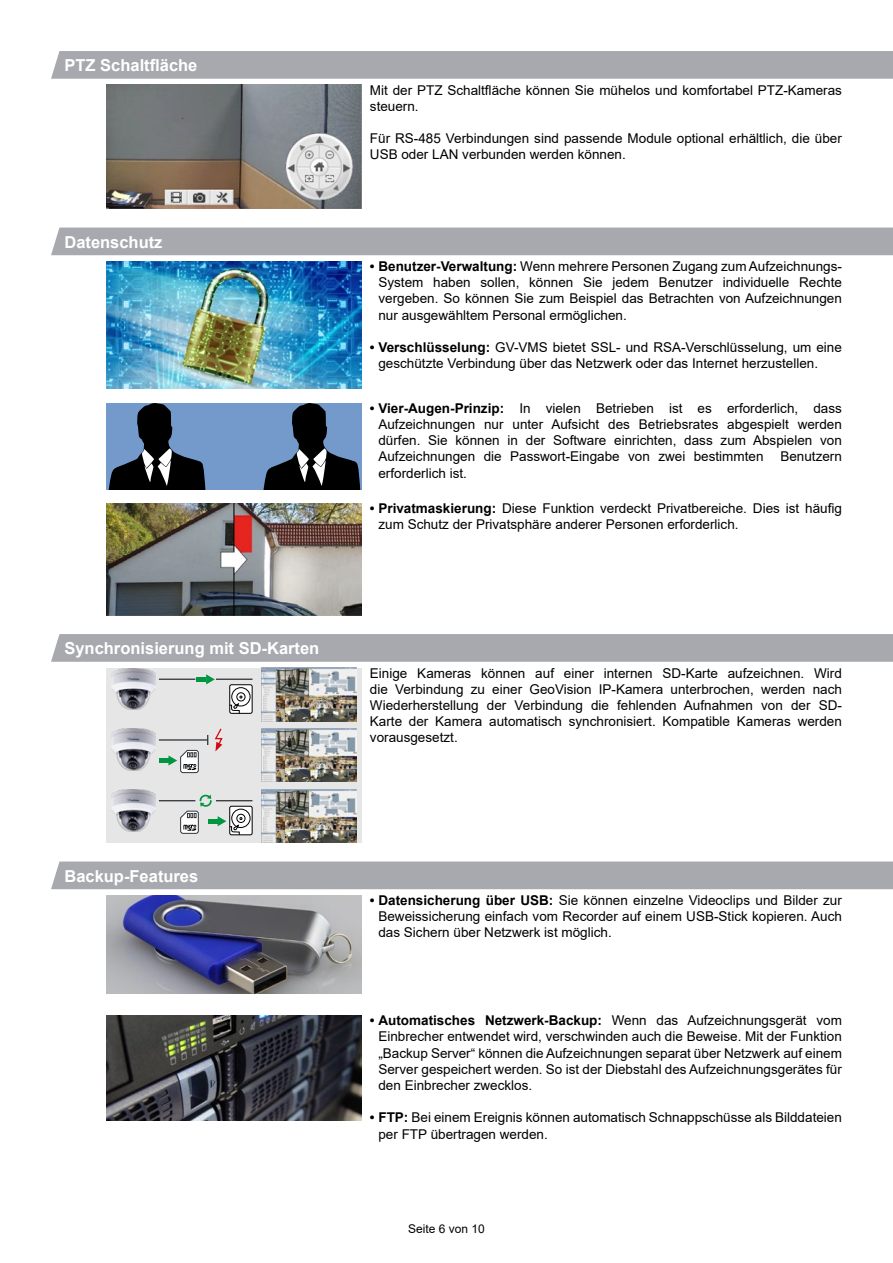
<style>
.page{position:relative;width:893px;height:1263px;background:#fff}
.page>*{position:absolute;margin:0;border:0;box-sizing:border-box;transform-origin:0 0}
.t1{font:700 16.5px "Arial";color:#fff}
.t2{font:13.5px/16.2px "Arial";color:#000}
.t3{font:12px "Arial";color:#000}
.s1{font-weight:700}
</style>
<div class="page">
<div style="left:51px;top:51px;width:842px;height:28px;background:#a8a9af"></div>
<img style="left:106px;top:85px;width:255px;height:124px">
<div style="left:51px;top:228px;width:842px;height:27px;background:#a8a9af"></div>
<img style="left:106px;top:261px;width:255px;height:128px">
<div style="left:106px;top:403px;width:255px;height:86px;background:#749acc"></div>
<svg style="left:108px;top:403px;width:98px;height:86px"></svg>
<svg style="left:263px;top:403px;width:98px;height:86px"></svg>
<img style="left:106px;top:503px;width:255px;height:112px">
<div style="left:51px;top:634px;width:842px;height:28px;background:#a8a9af"></div>
<div style="left:106px;top:668px;width:255px;height:175px;background:#e6e6e6"></div>
<div style="left:229px;top:806px;width:23px;height:29px;border:1px solid #000;border-radius:2px"></div>
<div style="left:230px;top:685px;width:22px;height:28px;background:#fff;border-radius:2px"></div>
<div style="left:229px;top:684px;width:23px;height:30px;border:1px solid #000;border-radius:2px"></div>
<svg style="left:229px;top:687px;width:22px;height:27px"></svg>
<img style="left:111px;top:729px;width:45px;height:41px">
<img style="left:111px;top:668px;width:45px;height:42px">
<img style="left:111px;top:790px;width:45px;height:41px">
<img style="left:262px;top:728px;width:94px;height:54px">
<img style="left:262px;top:668px;width:94px;height:53px">
<img style="left:262px;top:789px;width:94px;height:54px">
<hr style="left:159px;top:739px;width:49px;height:2px;background:#30353a">
<hr style="left:159px;top:679px;width:36px;height:1px;background:#30353a">
<hr style="left:159px;top:800px;width:36px;height:1px;background:#30353a">
<hr style="left:216px;top:679px;width:36px;height:1px;background:#30353a">
<hr style="left:216px;top:800px;width:36px;height:1px;background:#30353a">
<svg style="left:214px;top:728px;width:9px;height:23px"></svg>
<svg style="left:180px;top:794px;width:32px;height:40px"></svg>
<hr style="left:208px;top:819px;width:10px;height:4px;background:#009641">
<div style="left:159px;top:758px;width:9px;height:5px;background:#009641"></div>
<hr style="left:196px;top:677px;width:10px;height:4px;background:#009641">
<svg style="left:218px;top:808px;width:33px;height:27px"></svg>
<svg style="left:168px;top:750px;width:31px;height:23px"></svg>
<svg style="left:206px;top:674px;width:9px;height:10px"></svg>
<div style="left:51px;top:861px;width:842px;height:28px;background:#a8a9af"></div>
<img style="left:106px;top:895px;width:255px;height:99px">
<img style="left:106px;top:1015px;width:255px;height:106px">
<p class="t1" style="left:64px;top:54px;width:134px">PTZ Schaltfläche</p>
<p class="t1" style="left:64px;top:230px;width:100px">Datenschutz</p>
<p class="t1" style="left:64px;top:637px;width:256px">Synchronisierung mit SD-Karten</p>
<p class="t1" style="left:64px;top:864px;width:135px">Backup-Features</p>
<p class="t2" style="left:370px;top:82px;width:473px">Mit der PTZ Schaltfläche können Sie mühelos und komfortabel PTZ-Kameras steuern.</p>
<p class="t2" style="left:370px;top:130px;width:473px">Für RS-485 Verbindungen sind passende Module optional erhältlich, die über<br>USB oder LAN verbunden werden können.</p>
<p class="t2" style="left:378px;top:258px;width:465px;text-align:justify;text-indent:-9px"><span class="s1">• Benutzer-Verwaltung:</span> Wenn mehrere Personen Zugang zum Aufzeichnungs-System haben sollen, können Sie jedem Benutzer individuelle Rechte vergeben. So können Sie zum Beispiel das Betrachten von Aufzeichnungen nur ausgewähltem Personal ermöglichen.</p>
<p class="t2" style="left:378px;top:339px;width:465px;text-indent:-9px"><span class="s1">• Verschlüsselung:</span> GV-VMS bietet SSL- und RSA-Verschlüsselung, um eine geschützte Verbindung über das Netzwerk oder das Internet herzustellen.</p>
<p class="t2" style="left:378px;top:400px;width:465px;text-align:justify;text-indent:-9px"><span class="s1">• Vier-Augen-Prinzip:</span> In vielen Betrieben ist es erforderlich, dass Aufzeichnungen nur unter Aufsicht des Betriebsrates abgespielt werden dürfen. Sie können in der Software einrichten, dass zum Abspielen von Aufzeichnungen die Passwort-Eingabe von zwei bestimmten Benutzern erforderlich ist.</p>
<p class="t2" style="left:378px;top:500px;width:465px;text-indent:-9px"><span class="s1">• Privatmaskierung:</span> Diese Funktion verdeckt Privatbereiche. Dies ist häufig zum Schutz der Privatsphäre anderer Personen erforderlich.</p>
<p class="t2" style="left:370px;top:665px;width:473px;text-align:justify">Einige Kameras können auf einer internen SD-Karte aufzeichnen. Wird die Verbindung zu einer GeoVision IP-Kamera unterbrochen, werden nach Wiederherstellung der Verbindung die fehlenden Aufnahmen von der SD-Karte der Kamera automatisch synchronisiert. Kompatible Kameras werden vorausgesetzt.</p>
<p class="t2" style="left:378px;top:892px;width:465px;text-align:justify;text-indent:-9px"><span class="s1">• Datensicherung über USB:</span> Sie können einzelne Videoclips und Bilder zur Beweissicherung einfach vom Recorder auf einem USB-Stick kopieren. Auch das Sichern über Netzwerk ist möglich.</p>
<p class="t2" style="left:378px;top:1012px;width:465px;text-align:justify;text-indent:-9px"><span class="s1">• Automatisches Netzwerk-Backup:</span> Wenn das Aufzeichnungsgerät vom Einbrecher entwendet wird, verschwinden auch die Beweise. Mit der Funktion „Backup Server“ können die Aufzeichnungen separat über Netzwerk auf einem Server gespeichert werden. So ist der Diebstahl des Aufzeichnungsgerätes für den Einbrecher zwecklos.</p>
<p class="t2" style="left:378px;top:1109px;width:465px;text-indent:-9px"><span class="s1">• FTP:</span> Bei einem Ereignis können automatisch Schnappschüsse als Bilddateien per FTP übertragen werden.</p>
<p class="t3" style="left:408px;top:1220px;width:78px">Seite 6 von 10</p>
</div>
